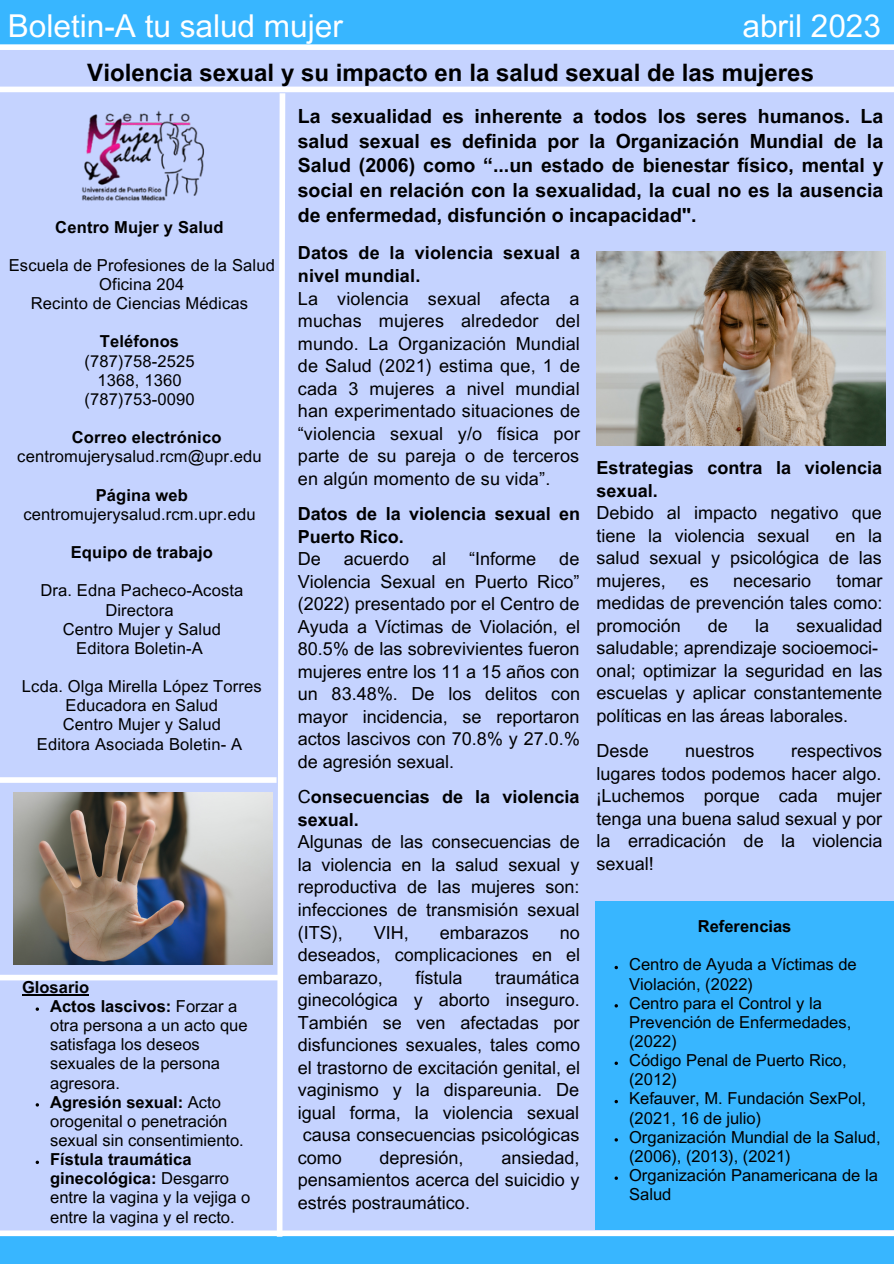
<style>
.page{position:relative;width:894px;height:1264px;background:#fff}
.page>*{position:absolute;margin:0;border:0;box-sizing:border-box;transform-origin:0 0}
.t1{font:31.5px "Arial MT Pro";color:#fff}
.t2{font:700 24px "Arial MT Pro";color:#000}
.t3{font:700 19.5px/24.8px "Arial MT Pro";color:#000;text-align:justify}
.t4{font:18px/22.5px "Arial MT Pro";color:#000;text-align:justify}
.t5{font:700 18px/22.5px "Arial MT Pro";color:#000}
.t6{font:16.5px/19.2px "Arial MT Pro";color:#000}
.t7{font:700 16.5px "Arial MT Pro";letter-spacing:.01em;color:#000}
.s1{font-weight:700}
.s2{font-weight:400}
</style>
<div class="page">
<div style="left:0;top:0;width:893px;height:1263px;background:#c5d3ff"></div>
<div style="left:0;top:87px;width:893px;height:5px;background:#fff"></div>
<div style="left:0;top:1236px;width:893px;height:27px;background:#38b6ff"></div>
<div style="left:0;top:1230px;width:893px;height:6px;background:#fff"></div>
<div style="left:0;top:0;width:893px;height:44px;background:#38b6ff"></div>
<svg style="left:274px;top:92px;width:14px;height:1145px"></svg>
<div style="left:0;top:44px;width:893px;height:6px;background:#fff"></div>
<img style="left:82px;top:111px;width:123px;height:90px">
<img style="left:596px;top:251px;width:288px;height:194px">
<div style="left:0;top:777px;width:276px;height:5px;background:#fff"></div>
<div style="left:0;top:974px;width:281px;height:6px;background:#fff"></div>
<div style="left:594px;top:901px;width:299px;height:328px;background:#38b6ff"></div>
<img style="left:14px;top:792px;width:259px;height:172px">
<hr style="left:22px;top:993px;width:67px;height:2px;background:#000">
<p class="t1" style="left:8px;top:14px;width:336px">Boletin-A tu salud mujer</p>
<p class="t1" style="left:742px;top:14px;width:140px">abril 2023</p>
<p class="t2" style="left:87px;top:63px;width:728px">Violencia sexual y su impacto en la salud sexual de las mujeres</p>
<p class="t3" style="left:298px;top:106px;width:587px">La sexualidad es inherente a todos los seres humanos. La salud sexual es definida por la Organización Mundial de la Salud (2006) como “...un estado de bienestar físico, mental y social en relación con la sexualidad, la cual no es la ausencia de enfermedad, disfunción o incapacidad".</p>
<p class="t7" style="left:55px;top:220px;width:170px">Centro Mujer y Salud</p>
<p class="t6" style="left:9px;top:257px;width:267px">Escuela de Profesiones de la Salud</p>
<p class="t6" style="left:99px;top:277px;width:87px">Oficina 204</p>
<p class="t6" style="left:31px;top:296px;width:219px">Recinto de Ciencias Médicas</p>
<p class="t7" style="left:100px;top:335px;width:81px">Teléfonos</p>
<p class="t6" style="left:84px;top:353px;width:112px">(787)758-2525</p>
<p class="t6" style="left:97px;top:372px;width:86px">1368, 1360</p>
<p class="t6" style="left:84px;top:391px;width:112px">(787)753-0090</p>
<p class="t6" style="left:17px;top:430px;width:246px;text-indent:54px"><span class="s1">Correo electrónico </span>centromujerysalud.rcm@upr.edu</p>
<p class="t6" style="left:23px;top:487px;width:234px;text-align:center"><span class="s1">Página web </span>centromujerysalud.rcm.upr.edu</p>
<p class="t7" style="left:71px;top:546px;width:144px">Equipo de trabajo</p>
<p class="t6" style="left:40px;top:583px;width:204px;text-align:center">Dra. Edna Pacheco-Acosta<br>Directora</p>
<p class="t6" style="left:63px;top:621px;width:160px">Centro Mujer y Salud</p>
<p class="t6" style="left:76px;top:640px;width:128px">Editora Boletin-A</p>
<p class="t6" style="left:22px;top:679px;width:241px;text-align:center">Lcda. Olga Mirella López Torres<br>Educadora en Salud</p>
<p class="t6" style="left:63px;top:717px;width:160px">Centro Mujer y Salud</p>
<p class="t6" style="left:37px;top:736px;width:207px">Editora Asociada Boletin- A</p>
<p class="t5" style="left:298px;top:244px;width:284px">Datos de la violencia sexual a nivel mundial.</p>
<p class="t4" style="left:298px;top:289px;width:284px">La violencia sexual afecta a muchas mujeres alrededor del mundo. La Organización Mundial de Salud (2021) estima que, 1 de cada 3 mujeres a nivel mundial han experimentado situaciones de “violencia sexual y/o física por parte de su pareja o de terceros en algún momento de su vida”.</p>
<p class="t5" style="left:596px;top:458px;width:287px">Estrategias contra la violencia sexual.</p>
<p class="t4" style="left:596px;top:504px;width:286px">Debido al impacto negativo que tiene la violencia sexual</p>
<p class="t5" style="left:298px;top:505px;width:284px">Datos de la violencia sexual en<br>Puerto Rico.</p>
<p class="t4" style="left:298px;top:550px;width:25px">De</p>
<p class="t4" style="left:344px;top:550px;width:67px">acuerdo</p>
<p class="t4" style="left:432px;top:550px;width:16px">al</p>
<p class="t4" style="left:469px;top:550px;width:69px">“Informe</p>
<p class="t4" style="left:596px;top:526px;width:287px;text-indent:239px">en la salud sexual y psicológica de las mujeres,</p>
<p class="t4" style="left:298px;top:550px;width:284px;text-indent:261px">de Violencia Sexual en Puerto Rico” (2022) presentado por el Centro de Ayuda a Víctimas de Violación, el 80.5% de las sobrevivientes fueron mujeres entre los 11 a 15 años con un 83.48%. De los delitos con mayor incidencia, se reportaron actos lascivos con 70.8% y 27.0.% de agresión sexual.</p>
<p class="t4" style="left:689px;top:571px;width:21px">es</p>
<p class="t4" style="left:732px;top:571px;width:80px">necesario</p>
<p class="t4" style="left:596px;top:571px;width:287px;text-indent:240px">tomar medidas de prevención tales como: promoción</p>
<p class="t4" style="left:596px;top:616px;width:287px;text-align:right">sexualidad<br>saludable; aprendizaje socioemoci-</p>
<p class="t4" style="left:596px;top:661px;width:287px">onal; optimizar la seguridad en las escuelas y aplicar constantemente políticas en las áreas laborales.</p>
<p class="t4" style="left:707px;top:616px;width:22px">de</p>
<p class="t4" style="left:755px;top:616px;width:16px">la</p>
<p class="t4" style="left:596px;top:742px;width:287px;text-indent:194px">respectivos lugares todos podemos hacer algo. ¡Luchemos porque cada mujer tenga una buena salud sexual y por la erradicación de la violencia sexual!</p>
<p class="t4" style="left:596px;top:742px;width:54px">Desde</p>
<p class="t4" style="left:685px;top:742px;width:71px">nuestros</p>
<p class="t5" style="left:297px;top:788px;width:283px"><span class="s2">C</span>onsecuencias de la violencia sexual.</p>
<p class="t4" style="left:297px;top:833px;width:283px">Algunas de las consecuencias de la violencia en la salud sexual y reproductiva de las mujeres son: infecciones de transmisión sexual (ITS),</p>
<p class="t7" style="left:697px;top:920px;width:95px">Referencias</p>
<p class="t4" style="left:373px;top:923px;width:37px">VIH,</p>
<p class="t4" style="left:439px;top:923px;width:91px">embarazos</p>
<p class="t4" style="left:297px;top:923px;width:284px;text-indent:262px">no deseados, complicaciones en el embarazo,</p>
<p class="t6" style="left:629px;top:957px;width:229px">Centro de Ayuda a Víctimas de<br>Violación, (2022)</p>
<p class="t6" style="left:629px;top:995px;width:223px">Centro para el Control y la<br>Prevención de Enfermedades, (2022)</p>
<p class="t6" style="left:629px;top:1052px;width:219px">Código Penal de Puerto Rico, (2012)</p>
<p class="t6" style="left:629px;top:1091px;width:238px">Kefauver, M. Fundación SexPol, (2021, 16 de julio)</p>
<p class="t6" style="left:629px;top:1129px;width:253px">Organización Mundial de la Salud, (2006), (2013), (2021)</p>
<p class="t6" style="left:629px;top:1167px;width:250px">Organización Panamericana de la<br>Salud</p>
<p class="t4" style="left:415px;top:968px;width:49px">fístula</p>
<p class="t4" style="left:297px;top:968px;width:284px;text-indent:197px">traumática ginecológica y aborto inseguro.<br>También se ven afectadas por disfunciones sexuales, tales como el trastorno de excitación genital, el vaginismo y la dispareunia. De igual forma, la violencia sexual causa consecuencias psicológicas como</p>
<p class="t7" style="left:22px;top:980px;width:68px">Glosario</p>
<p class="t6" style="left:50px;top:998px;width:199px"><span class="s1">Actos lascivos:</span> Forzar a otra persona a un acto que satisfaga los deseos sexuales de la persona agresora.</p>
<p class="t6" style="left:50px;top:1094px;width:195px"><span class="s1">Agresión sexual:</span> Acto orogenital o penetración sexual sin consentimiento.</p>
<p class="t6" style="left:50px;top:1151px;width:201px"><span class="s1">Fístula traumática ginecológica:</span> Desgarro entre la vagina y la vejiga o entre la vagina y el recto.</p>
<p class="t4" style="left:379px;top:1148px;width:86px">depresión,</p>
<p class="t4" style="left:297px;top:1148px;width:283px;text-indent:203px">ansiedad, pensamientos acerca del suicidio y estrés postraumático.</p>
</div>
